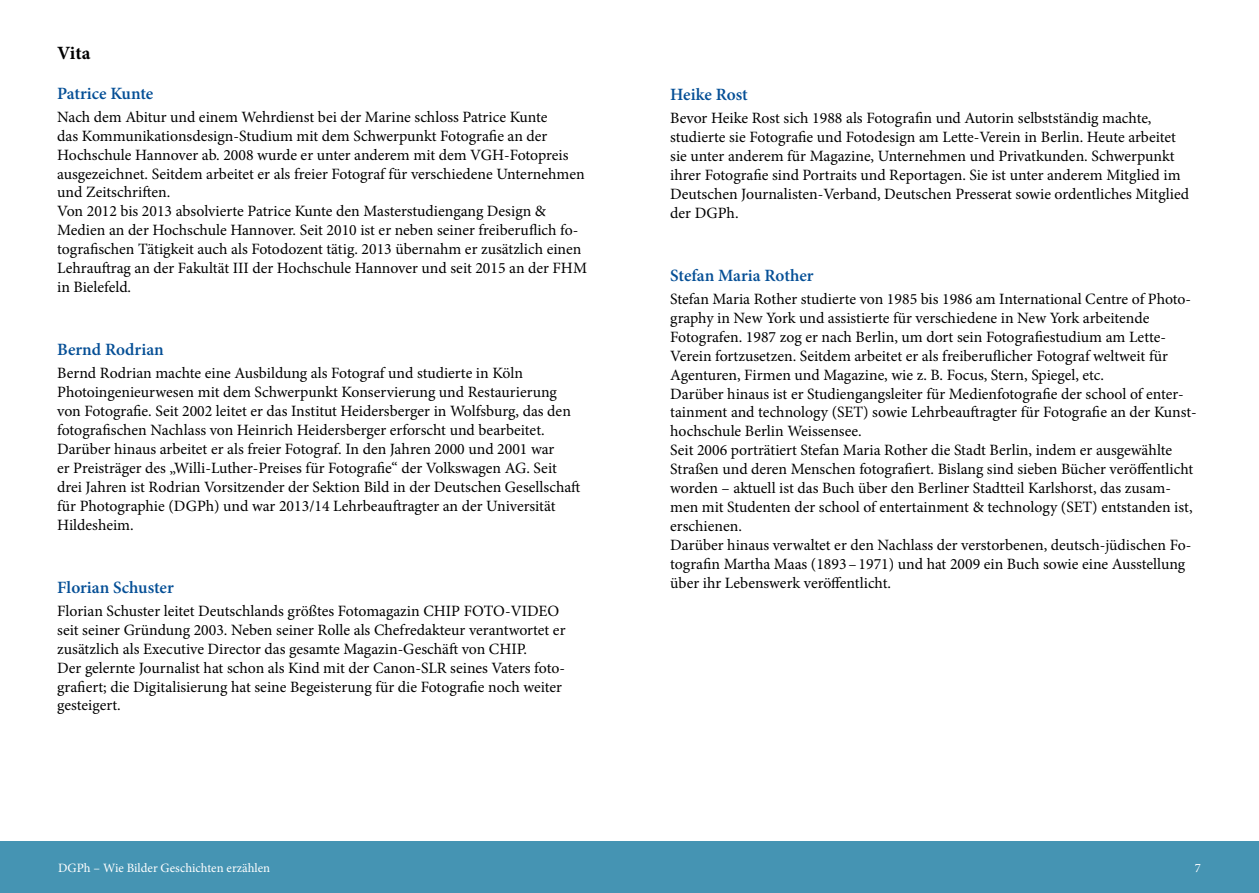
<style>
.page{position:relative;width:1259px;height:893px;background:#fff}
.page>*{position:absolute;margin:0;border:0;box-sizing:border-box;transform-origin:0 0}
.t1{font:700 18.75px "Minion Pro";color:#000}
.t2{font:600 17.25px "Minion Pro";letter-spacing:-.005em;color:#054f96}
.t3{font:15.75px/18.9px "Minion Pro";color:#000}
.t4{font:12.75px "Minion Pro";color:#fff}
</style>
<div class="page">
<div style="left:0;top:842px;width:1259px;height:51px;background:#4594b3"></div>
<p class="t1" style="left:57px;top:46px;width:35px">Vita</p>
<p class="t2" style="left:57px;top:87px;width:98px">Patrice Kunte</p>
<p class="t3" style="left:57px;top:108px;width:531px">Nach dem Abitur und einem Wehrdienst bei der Marine schloss Patrice Kunte<br>das Kommunikationsdesign-Studium mit dem Schwerpunkt Fotografie an der Hochschule Hannover ab. 2008 wurde er unter anderem mit dem VGH-Fotopreis ausgezeichnet. Seitdem arbeitet er als freier Fotograf für verschiedene Unternehmen und Zeitschriften.<br>Von 2012 bis 2013 absolvierte Patrice Kunte den Masterstudiengang Design &amp; Medien an der Hochschule Hannover. Seit 2010 ist er neben seiner freiberuflich fo&shy;tografischen Tätigkeit auch als Fotodozent tätig. 2013 übernahm er zusätzlich einen Lehrauftrag an der Fakultät III der Hochschule Hannover und seit 2015 an der FHM in Bielefeld.</p>
<p class="t2" style="left:57px;top:343px;width:108px">Bernd Rodrian</p>
<p class="t3" style="left:57px;top:365px;width:524px">Bernd Rodrian machte eine Ausbildung als Fotograf und studierte in Köln Photoingenieurwesen mit dem Schwerpunkt Konservierung und Restaurierung von Fotografie. Seit 2002 leitet er das Institut Heidersberger in Wolfsburg, das den fotografischen Nachlass von Heinrich Heidersberger erforscht und bearbeitet.<br>Darüber hinaus arbeitet er als freier Fotograf. In den Jahren 2000 und 2001 war<br>er Preisträger des „Willi-Luther-Preises für Fotografie“ der Volkswagen AG. Seit drei Jahren ist Rodrian Vorsitzender der Sektion Bild in der Deutschen Gesellschaft für Photographie (DGPh) und war 2013/14 Lehrbeauftragter an der Universität Hildesheim.</p>
<p class="t2" style="left:57px;top:581px;width:118px">Florian Schuster</p>
<p class="t3" style="left:57px;top:602px;width:510px">Florian Schuster leitet Deutschlands größtes Fotomagazin CHIP FOTO-VIDEO seit seiner Gründung 2003. Neben seiner Rolle als Chefredakteur verantwortet er zusätzlich als Executive Director das gesamte Magazin-Geschäft von CHIP.<br>Der gelernte Journalist hat schon als Kind mit der Canon-SLR seines Vaters foto&shy;grafiert; die Digitalisierung hat seine Begeisterung für die Fotografie noch weiter gesteigert.</p>
<p class="t2" style="left:670px;top:88px;width:79px">Heike Rost</p>
<p class="t3" style="left:670px;top:109px;width:520px">Bevor Heike Rost sich 1988 als Fotografin und Autorin selbstständig machte, studierte sie Fotografie und Fotodesign am Lette-Verein in Berlin. Heute arbeitet sie unter anderem für Magazine, Unternehmen und Privatkunden. Schwerpunkt ihrer Fotografie sind Portraits und Reportagen. Sie ist unter anderem Mitglied im Deutschen Journalisten-Verband, Deutschen Presserat sowie ordentliches Mitglied der DGPh.</p>
<p class="t2" style="left:670px;top:269px;width:145px">Stefan Maria Rother</p>
<p class="t3" style="left:670px;top:290px;width:528px">Stefan Maria Rother studierte von 1985 bis 1986 am International Centre of Photo&shy;graphy in New York und assistierte für verschiedene in New York arbeitende Fotografen. 1987 zog er nach Berlin, um dort sein Fotografiestudium am Lette-Verein fortzusetzen. Seitdem arbeitet er als freiberuflicher Fotograf weltweit für Agenturen, Firmen und Magazine, wie z. B. Focus, Stern, Spiegel, etc.<br>Darüber hinaus ist er Studiengangsleiter für Medienfotografie der school of enter&shy;tainment and technology (SET) sowie Lehrbeauftragter für Fotografie an der Kunst&shy;hochschule Berlin Weissensee.<br>Seit 2006 porträtiert Stefan Maria Rother die Stadt Berlin, indem er ausgewählte Straßen und deren Menschen fotografiert. Bislang sind sieben Bücher veröffentlicht worden – aktuell ist das Buch über den Berliner Stadtteil Karlshorst, das zusam&shy;men mit Studenten der school of entertainment &amp; technology (SET) entstanden ist, erschienen.<br>Darüber hinaus verwaltet er den Nachlass der verstorbenen, deutsch-jüdischen Fo&shy;tografin Martha Maas (1893 – 1971) und hat 2009 ein Buch sowie eine Ausstellung über ihr Lebenswerk veröffentlicht.</p>
<p class="t4" style="left:58px;top:862px;width:214px">DGPh – Wie Bilder Geschichten erzählen</p>
<p class="t4" style="left:1194px;top:862px;width:8px">7</p>
</div>
